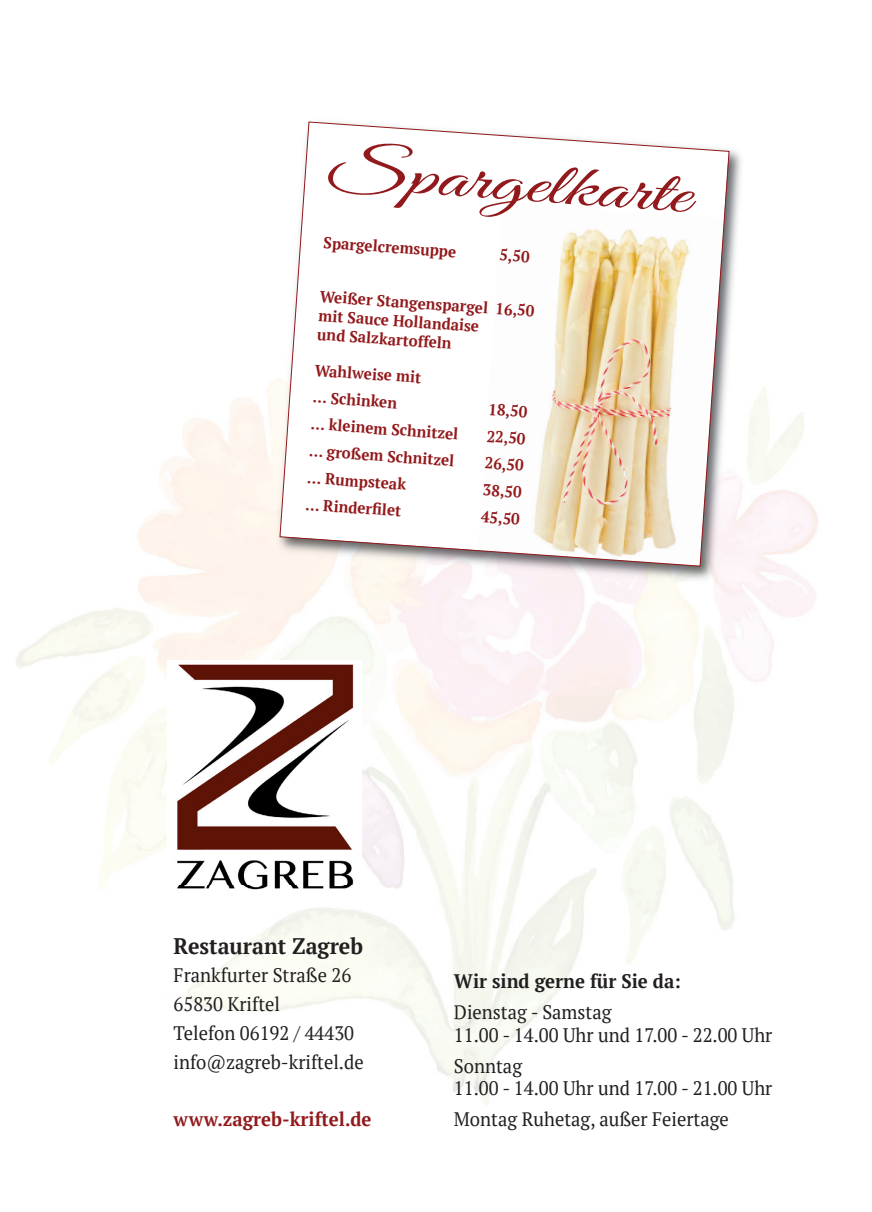
<style>
.page{position:relative;width:872px;height:1212px;background:#fff}
.page>*{position:absolute;margin:0;border:0;box-sizing:border-box;transform-origin:0 0}
.t1{font:58.65px "Great Vibes";color:#92191c;scale:1.5 1}
.t2{font:700 22.5px "PT Serif";color:#231f20;scale:.95 1}
.t3{font:19.5px/28.8px "PT Serif";color:#231f20;scale:.95 1}
.t4{font:700 19.5px "PT Serif";color:#92191c;scale:.95 1}
.t5{font:700 19.5px "PT Serif";color:#231f20;scale:.95 1}
.t6{font:700 15.9px/19px "PT Serif";color:#92191c;scale:.95 1}
</style>
<div class="page">
<img style="left:175px;top:663px;width:179px;height:227px">
<img style="left:271px;top:148px;width:479px;height:439px">
<svg style="left:279px;top:121px;width:450px;height:446px"></svg>
<h1 class="t1" style="left:331px;top:137px;width:243px;rotate:4deg">Spargelkarte</h1>
<p class="t6" style="left:324px;top:233px;width:141px;rotate:4deg">Spargelcremsuppe</p>
<p class="t6" style="left:500px;top:245px;width:33px;rotate:4deg">5,50</p>
<p class="t6" style="left:321px;top:286px;width:228px;rotate:4deg">Weißer Stangenspargel 16,50 mit Sauce Hollandaise<br>und Salzkartoffeln</p>
<p class="t6" style="left:316px;top:356px;width:114px;line-height:26.8px;rotate:4deg">Wahlweise mit … Schinken</p>
<p class="t6" style="left:489px;top:399px;width:42px;rotate:4deg">18,50</p>
<p class="t6" style="left:312px;top:414px;width:157px;rotate:4deg">… kleinem Schnitzel</p>
<p class="t6" style="left:487px;top:426px;width:42px;rotate:4deg">22,50</p>
<p class="t6" style="left:310px;top:441px;width:155px;rotate:4deg">… großem Schnitzel</p>
<p class="t6" style="left:485px;top:453px;width:42px;rotate:4deg">26,50</p>
<p class="t6" style="left:308px;top:467px;width:106px;rotate:4deg">… Rumpsteak</p>
<p class="t6" style="left:484px;top:480px;width:42px;rotate:4deg">38,50</p>
<p class="t6" style="left:306px;top:494px;width:103px;rotate:4deg">… Rinderfilet</p>
<p class="t6" style="left:482px;top:506px;width:42px;rotate:4deg">45,50</p>
<p class="t2" style="left:174px;top:930px;width:201px">Restaurant Zagreb</p>
<p class="t3" style="left:174px;top:960px;width:201px">Frankfurter Straße 26<br>65830 Kriftel<br>Telefon 06192 / 44430 info@zagreb-kriftel.de</p>
<p class="t4" style="left:174px;top:1106px;width:210px">www.zagreb-kriftel.de</p>
<p class="t5" style="left:454px;top:968px;width:240px">Wir sind gerne für Sie da:</p>
<p class="t3" style="left:454px;top:1001px;width:337px;line-height:22.5px">Dienstag - Samstag<br>11.00 - 14.00 Uhr und 17.00 - 22.00 Uhr</p>
<p class="t3" style="left:454px;top:1054px;width:337px;line-height:22.5px">Sonntag<br>11.00 - 14.00 Uhr und 17.00 - 21.00 Uhr</p>
<p class="t3" style="left:454px;top:1104px;width:291px">Montag Ruhetag, außer Feiertage</p>
</div>
